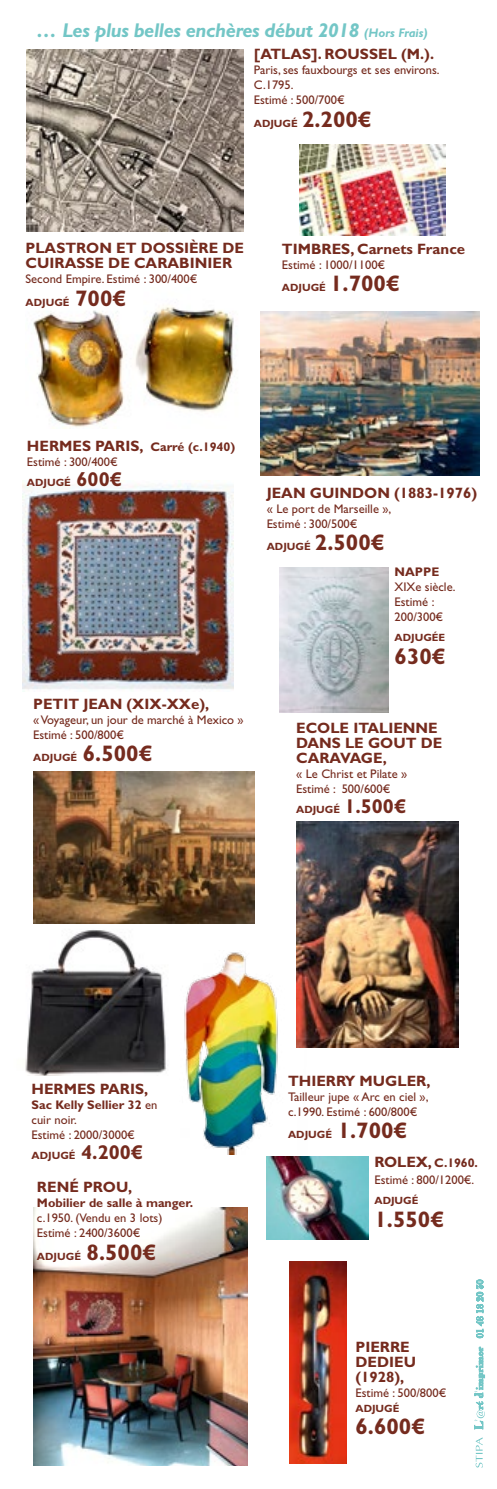
<style>
.page{position:relative;width:497px;height:1489px;background:#fff}
.page>*{position:absolute;margin:0;border:0;box-sizing:border-box;transform-origin:0 0}
.t1{font:700 22.5px "Gill Sans Std";color:#752b1e}
.t2{font:italic 700 20px "Gill Sans Std";letter-spacing:-.02em;color:#73c6c6}
.t3{font:700 15px/15px "Gill Sans Std";color:#752b1e}
.t4{font:12.5px/15px "Gill Sans Std";color:#752b1e}
.t5{font:700 12.5px "Gill Sans Std";color:#752b1e}
.t6{font:700 10.5px "Gill Sans Std";color:#752b1e}
.s1{font-size:12.5px}
.s2{font-size:22.5px}
.s3{font-weight:700;font-size:15px}
.s4{font-weight:700}
.s5{font-size:20px}
</style>
<div class="page">
<svg style="left:474px;top:1346px;width:10px;height:82px"></svg>
<svg style="left:476px;top:1279px;width:6px;height:58px"></svg>
<svg style="left:475px;top:1437px;width:7px;height:30px"></svg>
<img style="left:299px;top:145px;width:145px;height:90px">
<img style="left:279px;top:567px;width:109px;height:145px">
<img style="left:260px;top:312px;width:219px;height:164px">
<img style="left:289px;top:1261px;width:57px;height:202px">
<img style="left:33px;top:1207px;width:214px;height:257px">
<img style="left:266px;top:1156px;width:102px;height:83px">
<img style="left:33px;top:306px;width:201px;height:123px">
<img style="left:27px;top:49px;width:216px;height:182px">
<img style="left:22px;top:480px;width:211px;height:210px">
<img style="left:296px;top:821px;width:162px;height:225px">
<img style="left:184px;top:950px;width:123px;height:204px">
<img style="left:25px;top:923px;width:144px;height:152px">
<img style="left:33px;top:771px;width:221px;height:152px">
<h2 class="t2" style="left:37px;top:19px;width:392px">… Les plus belles enchères début 2018 <span class="s1">(Hors Frais)</span></h2>
<p class="t3" style="left:253px;top:47px;width:181px">[ATLAS]. ROUSSEL (M.).</p>
<p class="t4" style="left:253px;top:63px;width:187px">Paris, ses fauxbourgs et ses environs.<br>C.1795.<br>Estimé : 500/700€</p>
<p class="t6" style="left:253px;top:117px;width:120px">ADJUGÉ <span class="s2">2.200€</span></p>
<p class="t3" style="left:25px;top:240px;width:21px">PLAS</p>
<p class="t3" style="left:65px;top:240px;width:23px">TRON</p>
<p class="t3" style="left:116px;top:240px;width:35px">ET DOSSI</p>
<p class="t3" style="left:189px;top:240px;width:56px">ÈRE DE</p>
<p class="t3" style="left:25px;top:255px;width:34px">CUIRASS</p>
<p class="t3" style="left:94px;top:255px;width:50px">E DE CARABINI</p>
<p class="t3" style="left:212px;top:255px;width:18px">ER</p>
<p class="t4" style="left:25px;top:271px;width:173px">Second Empire. Estimé : 300/400€</p>
<p class="t6" style="left:25px;top:296px;width:102px">ADJUGÉ <span class="s2">700€</span></p>
<p class="t3" style="left:281px;top:241px;width:184px">TI MBRES, CARNETS FRANCE</p>
<p class="t4" style="left:281px;top:257px;width:105px">Estimé : 1000/1100€</p>
<p class="t6" style="left:281px;top:281px;width:120px">ADJUGÉ <span class="s2">1.700€</span></p>
<p class="t4" style="left:27px;top:439px;width:209px"><span class="s3">HE RMES PARIS,</span> <span class="s4">CARRÉ (C.1940)<br></span>Estimé : 300/400€</p>
<p class="t6" style="left:27px;top:476px;width:97px">ADJUGÉ <span class="s5">600</span><span class="s5">€</span></p>
<p class="t3" style="left:33px;top:696px;width:177px">PETIT JEAN (XIX-XXE),</p>
<p class="t4" style="left:33px;top:712px;width:212px">« Voyageur, un jour de marché à Mexico »<br>Estimé : 500/800€</p>
<p class="t6" style="left:33px;top:751px;width:121px">ADJUGÉ <span class="s2">6.500€</span></p>
<p class="t3" style="left:266px;top:485px;width:212px">JEAN GUINDON (1883-1976)</p>
<p class="t4" style="left:266px;top:501px;width:126px">« Le port de Marseille »,<br>Estimé : 300/500€</p>
<p class="t6" style="left:266px;top:540px;width:120px">ADJUGÉ <span class="s2">2.500€</span></p>
<p class="t5" style="left:394px;top:564px;width:21px">NAPP</p>
<p class="t5" style="left:431px;top:564px;width:9px">E</p>
<p class="t4" style="left:394px;top:579px;width:63px">XIXe siècle.<br>Estimé :<br>200/300€</p>
<p class="t6" style="left:394px;top:631px;width:52px">ADJUGÉE</p>
<h1 class="t1" style="left:394px;top:643px;width:53px">630€</h1>
<p class="t3" style="left:296px;top:720px;width:145px">ECOLE ITALIENNE<br>DANS LE GOUT DE<br>CARAVAGE,</p>
<p class="t4" style="left:296px;top:766px;width:112px">« Le Christ et Pilate »<br>Estimé : 500/600€</p>
<p class="t6" style="left:296px;top:803px;width:112px">ADJUGÉ <span class="s5">1.500€</span></p>
<p class="t3" style="left:32px;top:1081px;width:118px">HE RMES PARIS,</p>
<p class="t4" style="left:32px;top:1097px;width:127px"><span class="s4">SAC KELLY SELLIER 32</span> en cuir noir.<br>Estimé : 2000/3000€</p>
<p class="t6" style="left:32px;top:1149px;width:113px">ADJUGÉ <span class="s5">4.200</span><span class="s5">€</span></p>
<p class="t3" style="left:37px;top:1179px;width:96px">RENÉ PROU,</p>
<p class="t5" style="left:37px;top:1195px;width:157px">MOBILIER DE SALLE À MANGER.</p>
<p class="t4" style="left:37px;top:1210px;width:127px">c.1950. (Vendu en 3 lots)<br>Estimé : 2400/3600€</p>
<p class="t6" style="left:37px;top:1249px;width:121px">ADJUGÉ <span class="s2">8.500€</span></p>
<p class="t3" style="left:288px;top:1072px;width:144px">TH IERRY MUGLER,</p>
<p class="t4" style="left:288px;top:1088px;width:142px">Tailleur jupe « Arc en ciel », c.1990. Estimé : 600/800€</p>
<p class="t6" style="left:288px;top:1128px;width:121px">ADJUGÉ <span class="s2">1.700€</span></p>
<p class="t4" style="left:374px;top:1153px;width:105px;line-height:17.5px"><span class="s3">ROLEX,</span> <span class="s4">C .1960.<br></span>Estimé : 800/1200€.</p>
<p class="t6" style="left:374px;top:1194px;width:45px">ADJUGÉ</p>
<h1 class="t1" style="left:374px;top:1205px;width:71px">1.550€</h1>
<p class="t3" style="left:355px;top:1339px;width:54px">PIERRE<br>DEDIEU (1928),</p>
<p class="t4" style="left:355px;top:1384px;width:92px">Estimé : 500/800€</p>
<p class="t6" style="left:355px;top:1401px;width:45px">ADJUGÉ</p>
<h1 class="t1" style="left:355px;top:1413px;width:71px">6.600€</h1>
</div>
